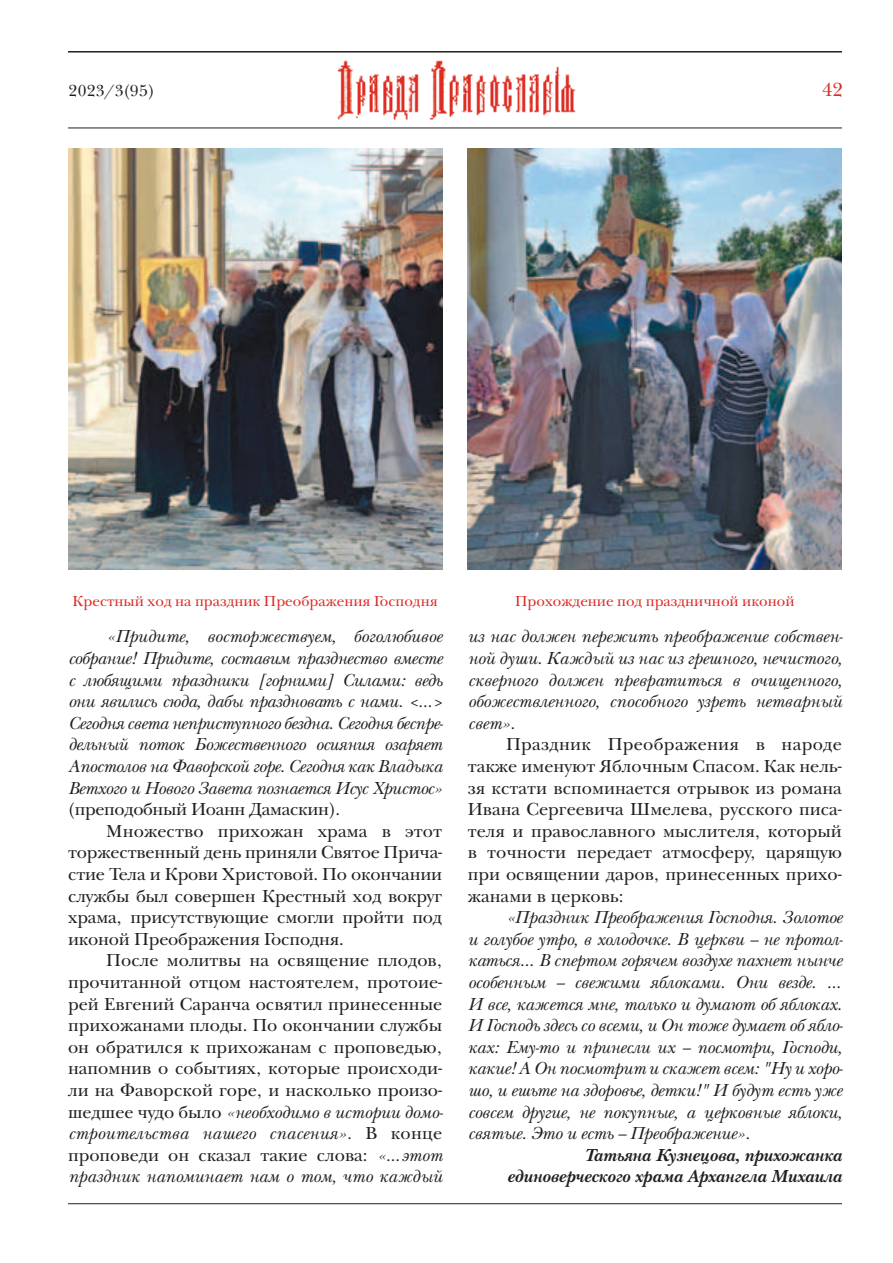
<style>
.page{position:relative;width:893px;height:1263px;background:#fff}
.page>*{position:absolute;margin:0;border:0;box-sizing:border-box;transform-origin:0 0}
.t1{font:19.5px "New Baskerville C";color:#dd2a24}
.t2{font:italic 18px/21.6px "New Baskerville C";color:#231f20;text-align:justify}
.t3{font:18px/21.6px "New Baskerville C";color:#231f20;text-align:justify}
.t4{font:italic 700 18px/21.6px "New Baskerville C";color:#231f20;text-align:right}
.t5{font:18px "New Baskerville C";letter-spacing:-.02em;color:#231f20}
.t6{font:16.5px "New Baskerville C";letter-spacing:.025em;color:#231f20}
.t7{font:15px "New Baskerville C";color:#dd2a24}
.s1{font-style:normal}
.s2{font-style:italic}
</style>
<div class="page">
<img style="left:337px;top:60px;width:239px;height:60px">
<hr style="left:68px;top:51px;width:774px;height:2px;background:#231f20">
<hr style="left:68px;top:128px;width:774px;height:1px;background:#231f20">
<hr style="left:68px;top:1203px;width:774px;height:1px;background:#231f20">
<img style="left:68px;top:149px;width:374px;height:421px">
<img style="left:468px;top:149px;width:374px;height:421px">
<p class="t6" style="left:69px;top:80px;width:87px">2023/3(95)</p>
<p class="t1" style="left:822px;top:78px;width:22px">42</p>
<p class="t7" style="left:73px;top:592px;width:367px">Крестный ход на праздник Преображения Господня</p>
<p class="t7" style="left:515px;top:592px;width:281px">Прохождение под праздничной иконой</p>
<p class="t2" style="left:68px;top:626px;width:377px;text-indent:38px">«Придите, восторжествуем, боголюбивое собрание! Придите, составим празднество вместе с любящими праздники [горними] Силами: ведь они явились сюда, дабы праздновать с нами. &lt;…&gt; Сегодня света неприступного бездна. Сегодня беспре&shy;дельный поток Божественного осияния озаряет Апостолов на Фаворской горе. Сегодня как Владыка Ветхого и Нового Завета познается Исус Христос»</p>
<p class="t5" style="left:68px;top:798px;width:274px">(преподобный Иоанн Дамаскин).</p>
<p class="t3" style="left:106px;top:820px;width:337px">Множество прихожан храма в этот</p>
<p class="t3" style="left:68px;top:842px;width:376px">торжественный день приняли Святое Прича-</p>
<p class="t3" style="left:68px;top:863px;width:376px">стие Тела и Крови Христовой. По окончании</p>
<p class="t3" style="left:68px;top:885px;width:376px">службы был совершен Крестный ход вокруг</p>
<p class="t3" style="left:68px;top:907px;width:376px">храма, присутствующие смогли пройти под</p>
<p class="t3" style="left:68px;top:928px;width:277px">иконой Преображения Господня.</p>
<p class="t3" style="left:106px;top:950px;width:337px">После молитвы на освящение плодов,</p>
<p class="t3" style="left:68px;top:971px;width:376px">прочитанной отцом настоятелем, протоие-</p>
<p class="t3" style="left:68px;top:993px;width:376px">рей Евгений Саранча освятил принесенные</p>
<p class="t3" style="left:68px;top:1015px;width:376px">прихожанами плоды. По окончании службы</p>
<p class="t3" style="left:68px;top:1036px;width:376px">он обратился к прихожанам с проповедью,</p>
<p class="t3" style="left:68px;top:1058px;width:376px">напомнив о событиях, которые происходи-</p>
<p class="t3" style="left:68px;top:1079px;width:376px">ли на Фаворской горе, и насколько произо-</p>
<p class="t2" style="left:68px;top:1101px;width:377px"><span class="s1">шедшее чудо было</span> «необходимо в истории домо-</p>
<p class="t2" style="left:68px;top:1123px;width:375px">строительства нашего спасения». <span class="s1">В конце</span></p>
<p class="t3" style="left:68px;top:1144px;width:376px">проповеди он сказал такие слова: <span class="s2">«…этот</span></p>
<p class="t2" style="left:68px;top:1166px;width:376px">праздник напоминает нам о том, что каждый</p>
<p class="t2" style="left:468px;top:626px;width:377px">из нас должен пережить преображение собствен&shy;ной души. Каждый из нас из грешного, нечистого, скверного должен превратиться в очищенного, обожествленного, способного узреть нетварный свет».</p>
<p class="t3" style="left:468px;top:734px;width:376px;text-indent:38px">Праздник Преображения в народе также именуют Яблочным Спасом. Как нель&shy;зя кстати вспоминается отрывок из романа Ивана Сергеевича Шмелева, русского писа&shy;теля и православного мыслителя, который в точности передает атмосферу, царящую при освящении даров, принесенных прихо&shy;жанами в церковь:</p>
<p class="t2" style="left:468px;top:907px;width:377px;text-indent:38px">«Праздник Преображения Господня. Золотое и голубое утро, в холодочке. В церкви — не протол&shy;каться… В спертом горячем воздухе пахнет нынче особенным — свежими яблоками. Они везде. … И все, кажется мне, только и думают об яблоках.<br>И Господь здесь со всеми, и Он тоже думает об ябло&shy;ках: Ему-то и принесли их — посмотри, Господи, какие! А Он посмотрит и скажет всем: "Ну и хоро&shy;шо, и ешьте на здоровье, детки!" И будут есть уже совсем другие, не покупные, а церковные яблоки, святые. Это и есть — Преображение».</p>
<p class="t4" style="left:507px;top:1144px;width:336px">Татьяна Кузнецова, прихожанка единоверческого храма Архангела Михаила</p>
</div>
